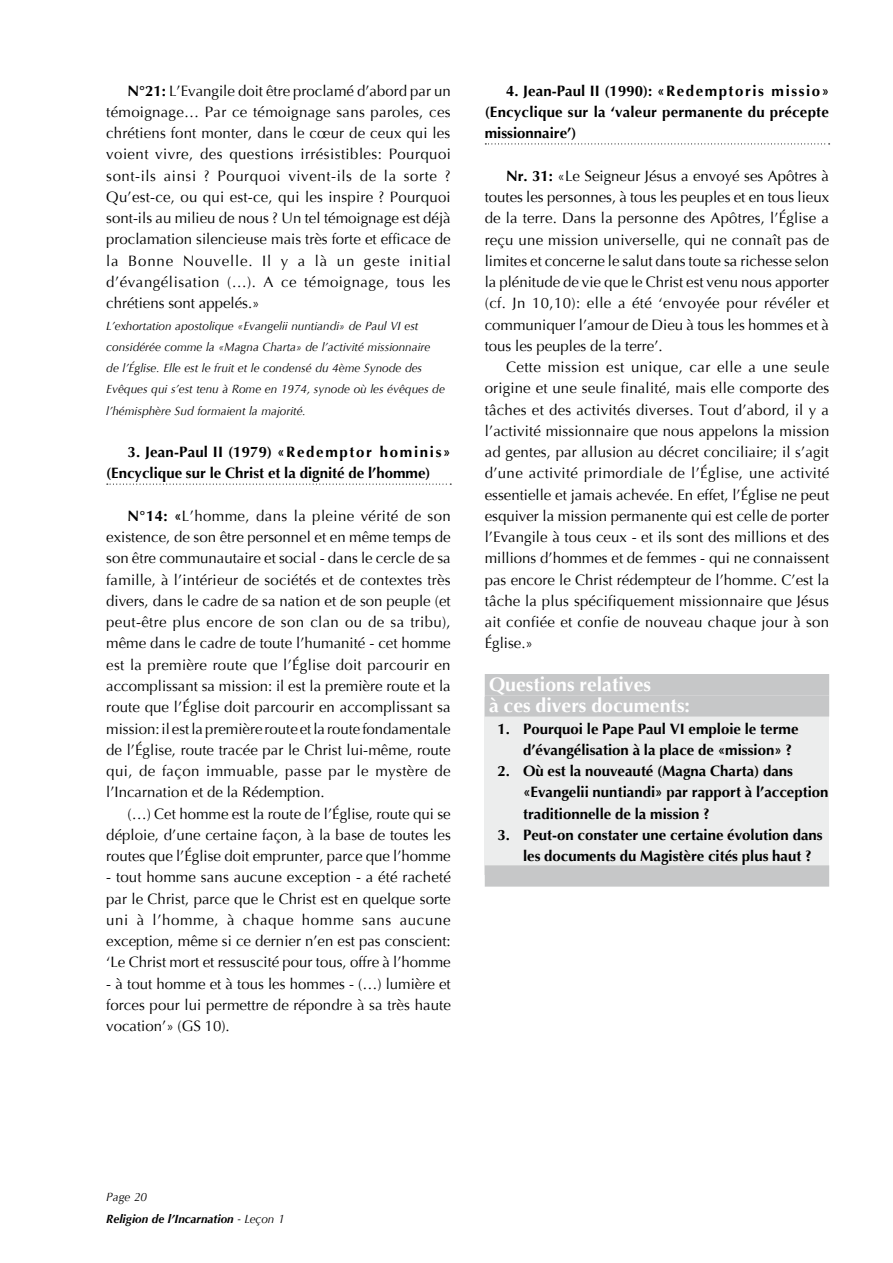
<style>
.page{position:relative;width:893px;height:1263px;background:#fff}
.page>*{position:absolute;margin:0;border:0;box-sizing:border-box;transform-origin:0 0}
.t1{font:700 19.5px/21.3px "Optima";color:#fff}
.t2{font:15px/21.3px "Optima";color:#000;text-align:justify}
.t3{font:700 15px/21.3px "Optima";color:#000}
.t4{font:italic 12px/21.3px "Optima";color:#000}
.t5{font:italic 700 12px/21.3px "Optima";color:#000}
.s1{font-weight:700}
.s2{font-weight:400}
</style>
<div class="page">
<div style="left:485px;top:697px;width:344px;height:178px;background:#eceded"></div>
<svg style="left:107px;top:484px;width:344px;height:1px"></svg>
<svg style="left:485px;top:143px;width:345px;height:1px"></svg>
<div style="left:485px;top:674px;width:344px;height:21px;background:#c6c7c8"></div>
<div style="left:485px;top:695px;width:344px;height:21px;background:#c6c7c8"></div>
<div style="left:485px;top:865px;width:344px;height:22px;background:#c6c7c8"></div>
<p class="t2" style="left:106px;top:80px;width:346px;text-indent:21px"><span class="s1">N°21:</span> L’Evangile doit être proclamé d’abord par un témoignage… Par ce témoignage sans paroles, ces chrétiens font monter, dans le cœur de ceux qui les voient vivre, des questions irrésistibles: Pourquoi sont-ils ainsi ? Pourquoi vivent-ils de la sorte ?<br>Qu’est-ce, ou qui est-ce, qui les inspire ? Pourquoi sont-ils au milieu de nous ? Un tel témoignage est déjà proclamation silencieuse mais très forte et efficace de la Bonne Nouvelle. Il y a là un geste initial d’évangélisation (…). A ce témoignage, tous les chrétiens sont appelés.»</p>
<p class="t4" style="left:106px;top:315px;width:340px">L’exhortation apostolique «Evangelii nuntiandi» de Paul VI est considérée comme la «Magna Charta» de l’activité missionnaire de l’Église. Elle est le fruit et le condensé du 4ème Synode des Evêques qui s’est tenu à Rome en 1974, synode où les évêques de l’hémisphère Sud formaient la majorité.</p>
<p class="t3" style="left:106px;top:442px;width:346px;text-indent:21px">3. Jean-Paul II (1979) «Redemptor hominis» (Encyclique sur le Christ et la dignité de l’homme)</p>
<p class="t2" style="left:106px;top:505px;width:346px;text-indent:21px"><span class="s1">N°14: «</span>L’homme, dans la pleine vérité de son existence, de son être personnel et en même temps de son être communautaire et social - dans le cercle de sa famille, à l’intérieur de sociétés et de contextes très divers, dans le cadre de sa nation et de son peuple (et peut-être plus encore de son clan ou de sa tribu), même dans le cadre de toute l’humanité - cet homme est la première route que l’Église doit parcourir en accomplissant sa mission: il est la première route et la route que l’Église doit parcourir en accomplissant sa mission: il est la première route et la route fondamentale de l’Église, route tracée par le Christ lui-même, route qui, de façon immuable, passe par le mystère de l’Incarnation et de la Rédemption.</p>
<p class="t2" style="left:106px;top:803px;width:346px;text-indent:21px">(…) Cet homme est la route de l’Église, route qui se déploie, d’une certaine façon, à la base de toutes les routes que l’Église doit emprunter, parce que l’homme</p>
<p class="t2" style="left:106px;top:867px;width:346px">- tout homme sans aucune exception - a été racheté par le Christ, parce que le Christ est en quelque sorte uni à l’homme, à chaque homme sans aucune exception, même si ce dernier n’en est pas conscient: ‘Le Christ mort et ressuscité pour tous, offre à l’homme</p>
<p class="t2" style="left:106px;top:973px;width:346px">- à tout homme et à tous les hommes - (…) lumière et forces pour lui permettre de répondre à sa très haute vocation’» (GS 10).</p>
<p class="t3" style="left:485px;top:80px;width:346px;text-align:justify;text-indent:21px">4. Jean-Paul II (1990): «Redemptoris missio» (Encyclique sur la ‘valeur permanente du précepte missionnaire’)</p>
<p class="t2" style="left:485px;top:165px;width:346px;text-indent:21px"><span class="s1">Nr. 31:</span> «Le Seigneur Jésus a envoyé ses Apôtres à toutes les personnes, à tous les peuples et en tous lieux de la terre. Dans la personne des Apôtres, l’Église a reçu une mission universelle, qui ne connaît pas de limites et concerne le salut dans toute sa richesse selon la plénitude de vie que le Christ est venu nous apporter (cf. Jn 10,10): elle a été ‘envoyée pour révéler et communiquer l’amour de Dieu à tous les hommes et à tous les peuples de la terre’.</p>
<p class="t2" style="left:485px;top:356px;width:346px;text-indent:21px">Cette mission est unique, car elle a une seule origine et une seule finalité, mais elle comporte des tâches et des activités diverses. Tout d’abord, il y a l’activité missionnaire que nous appelons la mission ad gentes, par allusion au décret conciliaire; il s’agit d’une activité primordiale de l’Église, une activité essentielle et jamais achevée. En effet, l’Église ne peut esquiver la mission permanente qui est celle de porter l’Evangile à tous ceux - et ils sont des millions et des millions d’hommes et de femmes - qui ne connaissent pas encore le Christ rédempteur de l’homme. C’est la tâche la plus spécifiquement missionnaire que Jésus ait confiée et confie de nouveau chaque jour à son Église.»</p>
<h1 class="t1" style="left:489px;top:674px;width:203px">Questions relatives<br>à ces divers documents:</h1>
<p class="t3" style="left:523px;top:718px;width:277px;text-indent:-26px">1. Pourquoi le Pape Paul VI emploie le terme d’évangélisation à la place de «mission» ?</p>
<p class="t3" style="left:523px;top:760px;width:307px;text-indent:-26px">2. Où est la nouveauté (Magna Charta) dans «Evangelii nuntiandi» par rapport à l’acception traditionnelle de la mission ?</p>
<p class="t3" style="left:523px;top:824px;width:301px;text-indent:-26px">3. Peut-on constater une certaine évolution dans les documents du Magistère cités plus haut ?</p>
<p class="t5" style="left:106px;top:1186px;width:180px"><span class="s2">Page 20<br></span>Religion de l’Incarnation <span class="s2">- Leçon 1</span></p>
</div>
